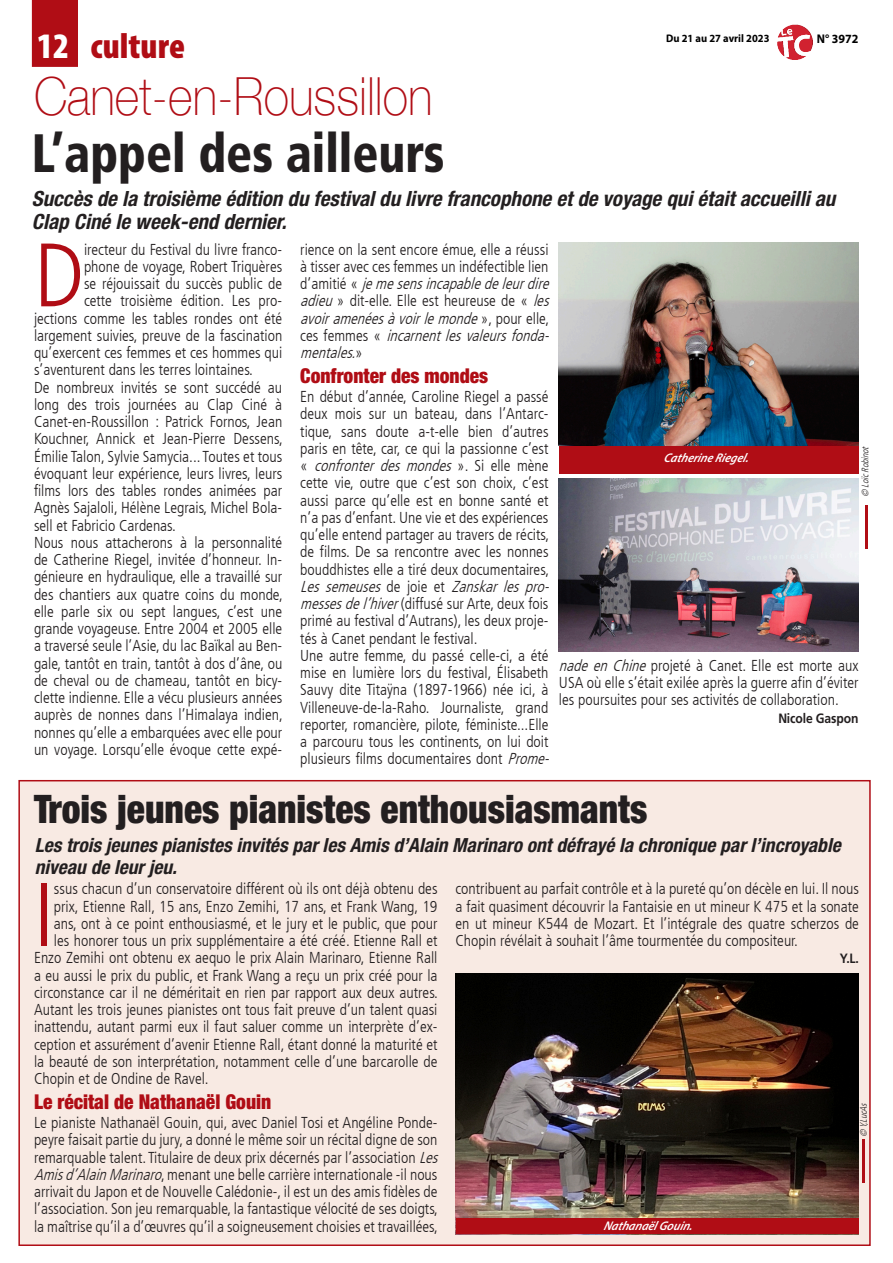
<style>
.page{position:relative;width:893px;height:1263px;background:#fff}
.page>*{position:absolute;margin:0;border:0;box-sizing:border-box;transform-origin:0 0}
._6_-_TEXTE{font:300 condensed 89.85px "Frutiger LT";color:#b00d15}
._3_-_TITRE{font:900 condensed 54px "Frutiger LT Std";color:#231f20;scale:.9 1}
._3_-_TITRE-2{font:100 52.5px "Helvetica Neue";color:#b00d15;scale:.9 1}
._7_-_INTERTITRE{font:900 condensed 39.3px "Helvetica Neue";color:#231f20;scale:.95 1}
.t1{font:900 condensed 36px "Myriad Pro";color:#b00d15}
.t2{font:900 condensed 36px "Myriad Pro";color:#fff}
._5_-_CHAPO{font:italic 700 condensed 21px/22.5px "Helvetica Neue LT Std";color:#231f20}
._7_-_INTERTITRE-2{font:900 condensed 20.4px "Helvetica Neue";color:#b00d15;scale:.95 1}
._5_-_CHAPO-2{font:italic 700 condensed 19.5px/22.5px "Helvetica Neue LT Std";color:#231f20}
._6_-_TEXTE-2{font:300 condensed 15.75px/17.2px "Frutiger LT";color:#231f20;text-align:justify}
._8_-_SIGNATURE{font:700 13.5px "Frutiger LT Std";letter-spacing:-.01em;color:#231f20;scale:.9 1}
.LEGENDE_PHOTO{font:italic 600 12.6px "Myriad Pro";color:#fff;scale:.95 1}
.t3{font:700 12.6px "Myriad Pro";color:#000;scale:.95 1}
.t4{font:700 10.95px "Myriad Pro";color:#000;scale:.95 1}
.auteur_photo{font:italic 300 condensed 9.45px "Frutiger LT";color:#231f20;scale:.95 1}
.s1{font-style:italic}
</style>
<div class="page">
<img style="left:777px;top:24px;width:35px;height:35px">
<div style="left:18px;top:780px;width:853px;height:466px;background:#f8eae3;border:2px solid #b00d15"></div>
<div style="left:31px;top:0;width:47px;height:67px;background:#b00d15"></div>
<img style="left:558px;top:243px;width:300px;height:202px">
<div style="left:559px;top:446px;width:299px;height:27px;background:#b00d15"></div>
<hr style="left:865px;top:505px;width:3px;height:44px;background:#b00d15">
<img style="left:558px;top:478px;width:300px;height:174px">
<img style="left:455px;top:973px;width:403px;height:261px">
<hr style="left:862px;top:1139px;width:3px;height:43px;background:#b00d15">
<div style="left:456px;top:1218px;width:403px;height:16px;background:#b00d15"></div>
<p class="t2" style="left:37px;top:23px;width:33px">12</p>
<p class="t1" style="left:90px;top:23px;width:96px">culture</p>
<p class="_3_-_TITRE-2" style="left:34px;top:57px;width:445px">Canet-en-Roussillon</p>
<p class="_3_-_TITRE" style="left:32px;top:121px;width:460px">L’appel des ailleurs</p>
<p class="t4" style="left:666px;top:32px;width:111px">Du 21 au 27 avril 2023</p>
<p class="t3" style="left:817px;top:31px;width:45px">N° 3972</p>
<p class="_5_-_CHAPO" style="left:32px;top:188px;width:805px">Succès de la troisième édition du festival du livre francophone et de voyage qui était accueilli au<br>Clap Ciné le week-end dernier.</p>
<p class="_6_-_TEXTE" style="left:34px;top:224px;width:51px">D</p>
<p class="_6_-_TEXTE-2" style="left:84px;top:241px;width:200px">irecteur du Festival du livre franco-</p>
<p class="_6_-_TEXTE-2" style="left:300px;top:241px;width:255px;text-align:left">rience on la sent encore émue, elle a réussi à tisser avec ces femmes un indéfectible lien d ’ a m i t i é « <span class="s1">jemesensincapabledeleurdire adieu</span>» dit-elle. Elle est heureuse de « <span class="s1">les avoiramenéesàvoirlemonde</span>» , p o u r e l l e , c e s f e m m e s « <span class="s1">incarnentlesvaleursfonda&shy;mentales.</span>»</p>
<p class="_7_-_INTERTITRE-2" style="left:300px;top:363px;width:199px">Confronter des mondes</p>
<p class="_6_-_TEXTE-2" style="left:300px;top:388px;width:255px;text-align:left">En début d’année, Caroline Riegel a passé deux mois sur un bateau, dans l’Antarc&shy;tique, sans doute a-t-elle bien d’autres paris en tête, car, ce qui la passionne c’est « <span class="s1">confronter des mondes</span> » . S i e l l e m è n e cette vie, outre que c’est son choix, c’est aussi parce qu’elle est en bonne santé et n’a pas d’enfant. Une vie et des expériences qu’elle entend partager au travers de récits, de films. De sa rencontre avec les nonnes bouddhistes elle a tiré deux documentaires, <span class="s1">Les semeuses</span> d e j o i e e t <span class="s1">Zanskar les pro&shy;messesdel’hiver</span>(diffusé sur Arte, deux fois primé au festival d’Autrans), les deux proje&shy;tés à Canet pendant le festival.</p>
<p class="_6_-_TEXTE-2" style="left:300px;top:647px;width:255px;text-align:left">Une autre femme, du passé celle-ci, a été mise en lumière lors du festival, Élisabeth Sauvy dite Titaÿna (1897-1966) née ici, à Villeneuve-de-la-Raho. Journaliste, grand reporter, romancière, pilote, féministe...Elle a parcouru tous les continents, on lui doit plusieurs films documentaires dont <span class="s1">Prome-</span></p>
<p class="_6_-_TEXTE-2" style="left:84px;top:258px;width:200px">phone de voyage, Robert Triquères</p>
<p class="_6_-_TEXTE-2" style="left:84px;top:275px;width:200px">se réjouissait du succès public de</p>
<p class="_6_-_TEXTE-2" style="left:84px;top:292px;width:200px">cette troisième édition. Les pro-</p>
<p class="_6_-_TEXTE-2" style="left:34px;top:310px;width:250px">jections comme les tables rondes ont été</p>
<p class="_6_-_TEXTE-2" style="left:34px;top:327px;width:250px">largement suivies, preuve de la fascination</p>
<p class="_6_-_TEXTE-2" style="left:34px;top:344px;width:250px">qu’exercent ces femmes et ces hommes qui</p>
<p class="_6_-_TEXTE-2" style="left:34px;top:361px;width:221px">s’aventurent dans les terres lointaines.</p>
<p class="_6_-_TEXTE-2" style="left:34px;top:379px;width:250px">De nombreux invités se sont succédé au long des trois journées au Clap Ciné à Canet-en-Roussillon : Patrick Fornos, Jean Kouchner, Annick et Jean-Pierre Dessens, Émilie Talon, Sylvie Samycia... Toutes et tous évoquant leur expérience, leurs livres, leurs films lors des tables rondes animées par Agnès Sajaloli, Hélène Legrais, Michel Bola&shy;sell et Fabricio Cardenas.</p>
<p class="_6_-_TEXTE-2" style="left:34px;top:534px;width:250px">Nous nous attacherons à la personnalité de Catherine Riegel, invitée d’honneur. In&shy;génieure en hydraulique, elle a travaillé sur des chantiers aux quatre coins du monde, elle parle six ou sept langues, c’est une grande voyageuse. Entre 2004 et 2005 elle a traversé seule l’Asie, du lac Baïkal au Ben&shy;gale, tantôt en train, tantôt à dos d’âne, ou de cheval ou de chameau, tantôt en bicy&shy;clette indienne. Elle a vécu plusieurs années auprès de nonnes dans l’Himalaya indien, nonnes qu’elle a embarquées avec elle pour un voyage. Lorsqu’elle évoque cette expé-</p>
<p class="LEGENDE_PHOTO" style="left:663px;top:449px;width:95px">CatherineRiegel.</p>
<p class="auteur_photo" style="left:860px;top:497px;width:57px;rotate:-90deg">© LoïcRobinot</p>
<p class="_6_-_TEXTE-2" style="left:559px;top:657px;width:301px"><span class="s1">nadeenChine</span>projeté à Canet. Elle est morte aux USA où elle s’était exilée après la guerre afin d’éviter les poursuites pour ses activités de collaboration.</p>
<p class="_8_-_SIGNATURE" style="left:778px;top:710px;width:91px">Nicole Gaspon</p>
<p class="_7_-_INTERTITRE" style="left:34px;top:784px;width:647px">Trois jeunes pianistes enthousiasmants</p>
<p class="_5_-_CHAPO-2" style="left:35px;top:834px;width:807px">Les trois jeunes pianistes invités par les Amis d’Alain Marinaro ont défrayé la chronique par l’incroyable niveau de leur jeu.</p>
<p class="_6_-_TEXTE" style="left:34px;top:864px;width:21px">I</p>
<p class="_6_-_TEXTE-2" style="left:54px;top:880px;width:385px">ssus chacun d’un conservatoire différent où ils ont déjà obtenu des</p>
<p class="_6_-_TEXTE-2" style="left:455px;top:880px;width:405px">contribuent au parfait contrôle et à la pureté qu’on décèle en lui. Il nous a fait quasiment découvrir la Fantaisie en ut mineur K 475 et la sonate en ut mineur K544 de Mozart. Et l’intégrale des quatre scherzos de Chopin révélait à souhait l’âme tourmentée du compositeur.</p>
<p class="_8_-_SIGNATURE" style="left:840px;top:951px;width:23px">Y.L.</p>
<p class="_6_-_TEXTE-2" style="left:54px;top:898px;width:385px">prix, Etienne Rall, 15 ans, Enzo Zemihi, 17 ans, et Frank Wang, 19</p>
<p class="_6_-_TEXTE-2" style="left:54px;top:915px;width:385px">ans, ont à ce point enthousiasmé, et le jury et le public, que pour</p>
<p class="_6_-_TEXTE-2" style="left:54px;top:932px;width:385px">les honorer tous un prix supplémentaire a été créé. Etienne Rall et</p>
<p class="_6_-_TEXTE-2" style="left:34px;top:949px;width:405px">Enzo Zemihi ont obtenu ex aequo le prix Alain Marinaro, Etienne Rall</p>
<p class="_6_-_TEXTE-2" style="left:34px;top:967px;width:405px">a eu aussi le prix du public, et Frank Wang a reçu un prix créé pour la</p>
<p class="_6_-_TEXTE-2" style="left:34px;top:984px;width:406px">circonstance car il ne déméritait en rien par rapport aux deux autres.</p>
<p class="_6_-_TEXTE-2" style="left:34px;top:1001px;width:405px">Autant les trois jeunes pianistes ont tous fait preuve d’un talent quasi</p>
<p class="_6_-_TEXTE-2" style="left:34px;top:1018px;width:405px">inattendu, autant parmi eux il faut saluer comme un interprète d’ex-</p>
<p class="_6_-_TEXTE-2" style="left:34px;top:1036px;width:405px">ception et assurément d’avenir Etienne Rall, étant donné la maturité et</p>
<p class="_6_-_TEXTE-2" style="left:34px;top:1053px;width:405px">la beauté de son interprétation, notamment celle d’une barcarolle de</p>
<p class="_6_-_TEXTE-2" style="left:34px;top:1070px;width:176px">Chopin et de Ondine de Ravel.</p>
<p class="_7_-_INTERTITRE-2" style="left:34px;top:1089px;width:251px">Le récital de Nathanaël Gouin</p>
<p class="_6_-_TEXTE-2" style="left:34px;top:1114px;width:410px;text-align:left">Le pianiste Nathanaël Gouin, qui, avec Daniel Tosi et Angéline Ponde&shy;peyre faisait partie du jury, a donné le même soir un récital digne de son remarquable talent. Titulaire de deux prix décernés par l’association <span class="s1">Les Amisd’AlainMarinaro</span>, menant une belle carrière internationale -il nous arrivait du Japon et de Nouvelle Calédonie-, il est un des amis fidèles de l’association. Son jeu remarquable, la fantastique vélocité de ses doigts, la maîtrise qu’il a d’œuvres qu’il a soigneusement choisies et travaillées,</p>
<p class="auteur_photo" style="left:858px;top:1137px;width:40px;rotate:-90deg">© Y,LucAs</p>
<p class="LEGENDE_PHOTO" style="left:603px;top:1218px;width:99px">NathanaëlGouin.</p>
</div>
